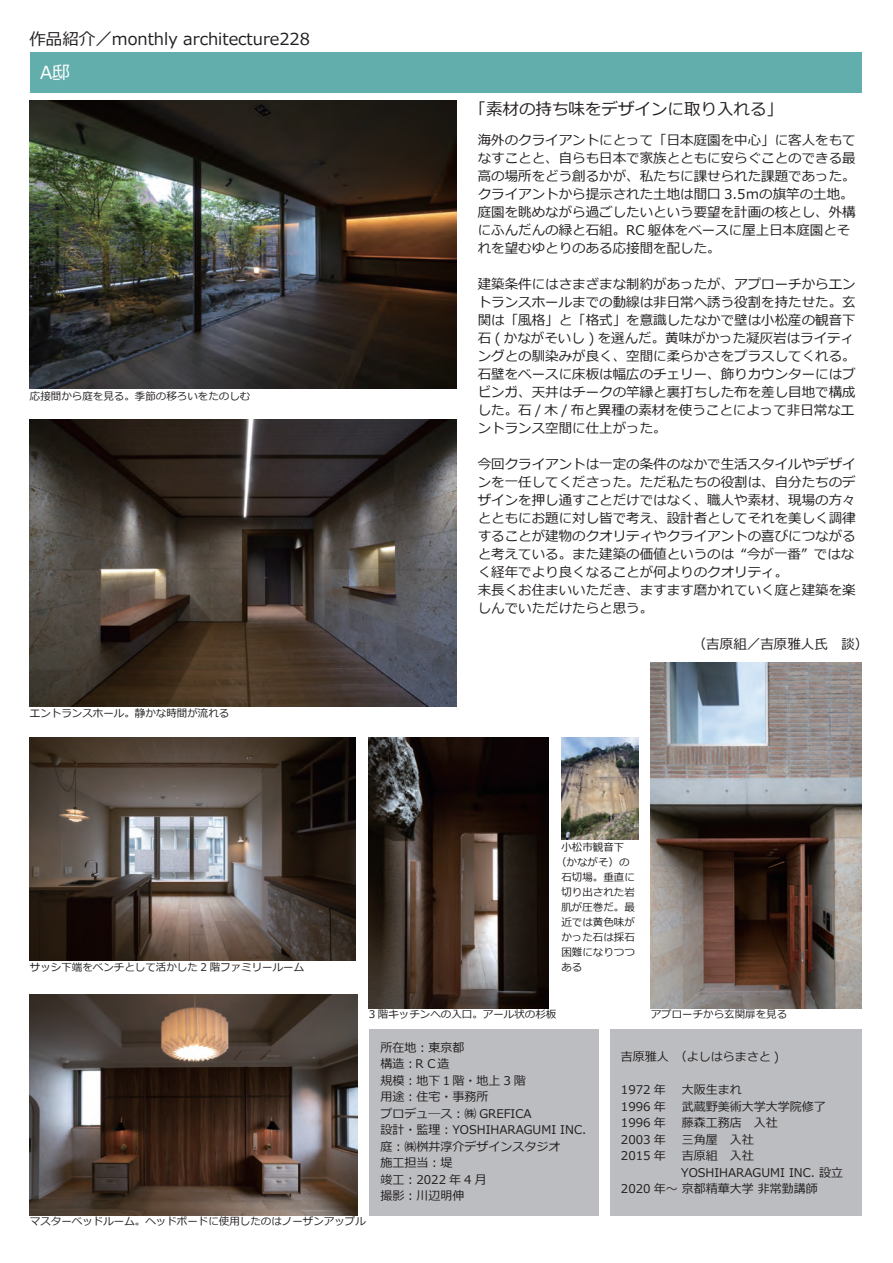
<style>
.page{position:relative;width:893px;height:1263px;background:#fff}
.page>*{position:absolute;margin:0;border:0;box-sizing:border-box;transform-origin:0 0}
.t1{font:18px "Meiryo";color:#fff}
.t2{font:16.5px "Meiryo";color:#231f20}
.t3{font:13.5px/18px "Meiryo";color:#231f20}
.t4{font:12px/16.5px "Meiryo";color:#231f20}
.t5{font:10.5px "Meiryo";color:#231f20}
</style>
<div class="page">
<div style="left:369px;top:1029px;width:229px;height:186px;background:#bcbdc0"></div>
<div style="left:30px;top:52px;width:832px;height:41px;background:#61aead"></div>
<img style="left:30px;top:100px;width:426px;height:288px">
<img style="left:369px;top:738px;width:180px;height:270px">
<img style="left:651px;top:662px;width:211px;height:346px">
<img style="left:30px;top:738px;width:326px;height:222px">
<img style="left:30px;top:995px;width:327px;height:220px">
<img style="left:30px;top:420px;width:426px;height:286px">
<img style="left:561px;top:738px;width:77px;height:102px">
<div style="left:610px;top:1029px;width:252px;height:186px;background:#bcbdc0"></div>
<p class="t2" style="left:29px;top:28px;width:282px">作品紹介／monthly architecture228</p>
<h1 class="t1" style="left:40px;top:60px;width:32px">A邸</h1>
<p class="t5" style="left:30px;top:388px;width:222px">応接間から庭を見る。季節の移ろいをたのしむ</p>
<p class="t5" style="left:30px;top:706px;width:201px">エントランスホール。静かな時間が流れる</p>
<p class="t5" style="left:30px;top:960px;width:276px">サッシ下端をベンチとして活かした 2 階ファミリールーム</p>
<p class="t2" style="left:469px;top:97px;width:315px">「素材の持ち味をデザインに取り入れる」</p>
<p class="t3" style="left:478px;top:132px;width:379px">海外のクライアントにとって「日本庭園を中心」に客人をもてなすことと、自らも日本で家族とともに安らぐことのできる最高の場所をどう創るかが、私たちに課せられた課題であった。クライアントから提示された土地は間口 3.5ｍの旗竿の土地。庭園を眺めながら過ごしたいという要望を計画の核とし、外構にふんだんの緑と石組。RC 躯体をベースに屋上日本庭園とそれを望むゆとりのある応接間を配した。</p>
<p class="t3" style="left:478px;top:276px;width:379px">建築条件にはさまざまな制約があったが、アプローチからエントランスホールまでの動線は非日常へ誘う役割を持たせた。玄関は「風格」と「格式」を意識したなかで壁は小松産の観音下石 ( かながそいし ) を選んだ。黄味がかった凝灰岩はライティングとの馴染みが良く、空間に柔らかさをプラスしてくれる。石壁をベースに床板は幅広のチェリー、飾りカウンターにはブビンガ、天井はチークの竿縁と裏打ちした布を差し目地で構成した。石 / 木 / 布と異種の素材を使うことによって非日常なエントランス空間に仕上がった。</p>
<p class="t3" style="left:478px;top:456px;width:379px">今回クライアントは一定の条件のなかで生活スタイルやデザインを一任してくださった。ただ私たちの役割は、自分たちのデザインを押し通すことだけではなく、職人や素材、現場の方々とともにお題に対し皆で考え、設計者としてそれを美しく調律することが建物のクオリティやクライアントの喜びにつながると考えている。また建築の価値というのは “今が一番” ではなく経年でより良くなることが何よりのクオリティ。<br>末長くお住まいいただき、ますます磨かれていく庭と建築を楽しんでいただけたらと思う。</p>
<p class="t3" style="left:693px;top:636px;width:177px">（吉原組／吉原雅人氏　談）</p>
<p class="t5" style="left:561px;top:839px;width:64px">小松市観音下</p>
<p class="t5" style="left:556px;top:854px;width:75px">（かながそ）の</p>
<p class="t5" style="left:561px;top:869px;width:75px">石切場。垂直に</p>
<p class="t5" style="left:561px;top:884px;width:75px">切り出された岩</p>
<p class="t5" style="left:561px;top:899px;width:75px">肌が圧巻だ。最</p>
<p class="t5" style="left:561px;top:914px;width:75px">近では黄色味が</p>
<p class="t5" style="left:561px;top:929px;width:75px">かった石は採石</p>
<p class="t5" style="left:561px;top:944px;width:75px">困難になりつつ</p>
<p class="t5" style="left:561px;top:959px;width:22px">ある</p>
<p class="t5" style="left:369px;top:1007px;width:189px">3 階キッチンへの入口。アール状の杉板</p>
<p class="t5" style="left:651px;top:1007px;width:138px">アプローチから玄関扉を見る</p>
<p class="t4" style="left:380px;top:1040px;width:207px">所在地︓東京都<br>構造︓ＲＣ造<br>規模︓地下１階・地上 3 階<br>用途︓住宅・事務所<br>プロデュ―ス︓㈱ GREFICA<br>設計・監理︓YOSHIHARAGUMI INC.庭︓㈱桝井淳介デザインスタジオ<br>施工担当︓堤<br>竣工︓2022 年 4 月<br>撮影︓川辺明伸</p>
<p class="t4" style="left:621px;top:1049px;width:160px">吉原雅人　（よしはらまさと )</p>
<p class="t4" style="left:621px;top:1082px;width:224px">1972 年　 大阪生まれ<br>1996 年　 武蔵野美術大学大学院修了<br>1996 年　 藤森工務店　入社　<br>2003 年　 三角屋　入社<br>2015 年　 吉原組　入社<br>　　　　 YOSHIHARAGUMI INC. 設立<br>2020 年～ 京都精華大学 非常勤講師</p>
<p class="t5" style="left:30px;top:1214px;width:337px">マスターベッドルーム。ヘッドボードに使用したのはノーザンアップル</p>
</div>
